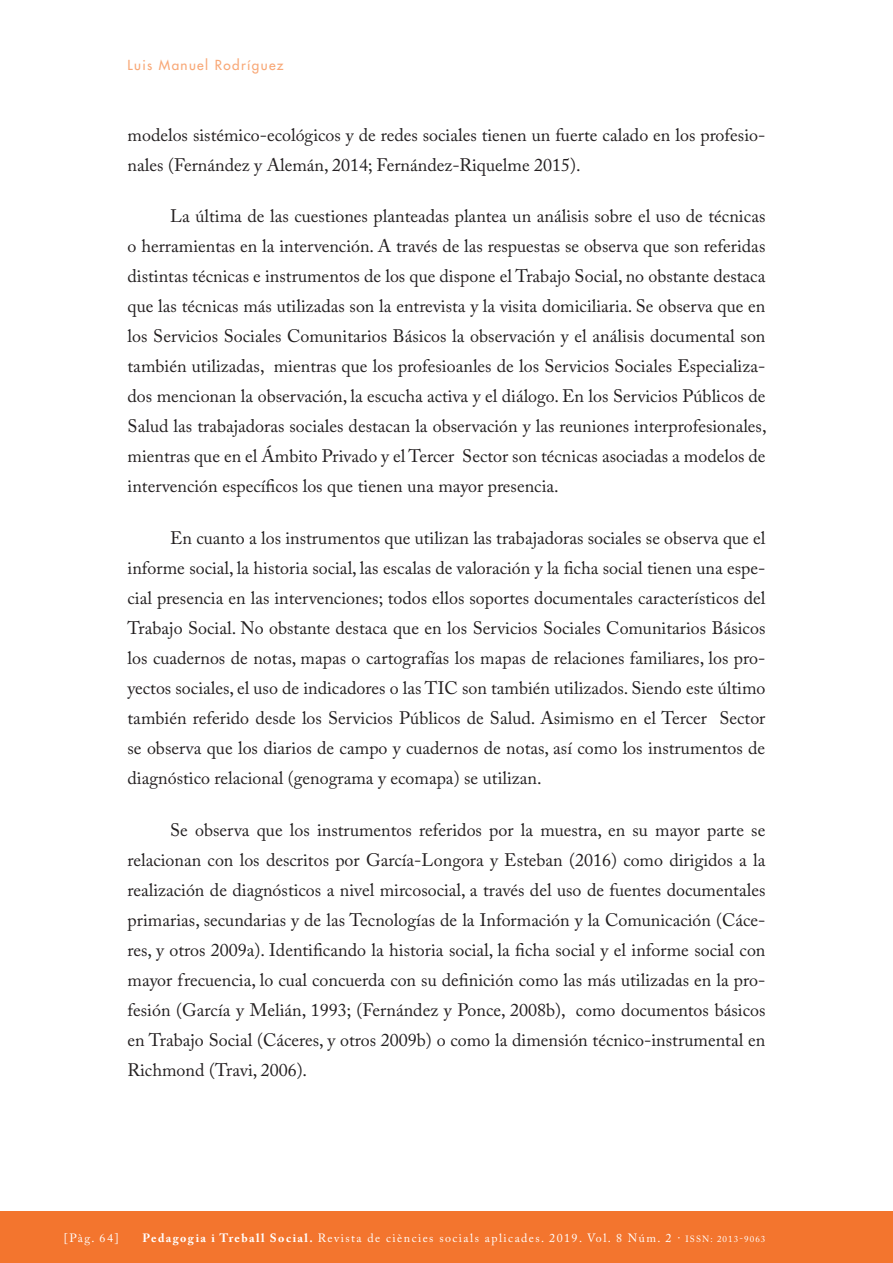
<style>
.page{position:relative;width:893px;height:1263px;background:#fff}
.page>*{position:absolute;margin:0;border:0;box-sizing:border-box;transform-origin:0 0}
.TEXT_COMU{font:18px/30px "Adobe Caslon Pro";color:#231f20;text-align:justify}
.CAPÇALERA_ESQUERRA{font:13.5px "Futura";letter-spacing:.1em;color:#f8a877}
.t1{font:12px "Adobe Caslon Pro";letter-spacing:.12em;color:#fff}
.s1{font-weight:700}
.s2{font-size:9px}
</style>
<div class="page">
<div style="left:0;top:1212px;width:893px;height:51px;background:#f3752e"></div>
<p class="CAPÇALERA_ESQUERRA" style="left:128px;top:57px;width:158px">Luis Manuel Rodríguez</p>
<p class="TEXT_COMU" style="left:128px;top:120px;width:639px">modelos sistémico-ecológicos y de redes sociales tienen un fuerte calado en los profesio&shy;nales (Fernández y Alemán, 2014; Fernández-Riquelme 2015).</p>
<p class="TEXT_COMU" style="left:128px;top:201px;width:641px;text-indent:43px">La última de las cuestiones planteadas plantea un análisis sobre el uso de técnicas o herramientas en la intervención. A través de las respuestas se observa que son referidas distintas técnicas e instrumentos de los que dispone el Trabajo Social, no obstante destaca que las técnicas más utilizadas son la entrevista y la visita domiciliaria. Se observa que en los Servicios Sociales Comunitarios Básicos la observación y el análisis documental son también utilizadas, mientras que los profesioanles de los Servicios Sociales Especializa&shy;dos mencionan la observación, la escucha activa y el diálogo. En los Servicios Públicos de Salud las trabajadoras sociales destacan la observación y las reuniones interprofesionales, mientras que en el Ámbito Privado y el Tercer Sector son técnicas asociadas a modelos de intervención específicos los que tienen una mayor presencia.</p>
<p class="TEXT_COMU" style="left:128px;top:523px;width:639px;text-indent:43px">En cuanto a los instrumentos que utilizan las trabajadoras sociales se observa que el informe social, la historia social, las escalas de valoración y la ficha social tienen una espe&shy;cial presencia en las intervenciones; todos ellos soportes documentales característicos del Trabajo Social. No obstante destaca que en los Servicios Sociales Comunitarios Básicos los cuadernos de notas, mapas o cartografías los mapas de relaciones familiares, los pro&shy;yectos sociales, el uso de indicadores o las TIC son también utilizados. Siendo este último también referido desde los Servicios Públicos de Salud. Asimismo en el Tercer Sector se observa que los diarios de campo y cuadernos de notas, así como los instrumentos de diagnóstico relacional (genograma y ecomapa) se utilizan.</p>
<p class="TEXT_COMU" style="left:128px;top:814px;width:639px;text-indent:43px">Se observa que los instrumentos referidos por la muestra, en su mayor parte se relacionan con los descritos por García-Longora y Esteban (2016) como dirigidos a la realización de diagnósticos a nivel mircosocial, a través del uso de fuentes documentales primarias, secundarias y de las Tecnologías de la Información y la Comunicación (Cáce&shy;res, y otros 2009a). Identificando la historia social, la ficha social y el informe social con mayor frecuencia, lo cual concuerda con su definición como las más utilizadas en la pro&shy;fesión (García y Melián, 1993; (Fernández y Ponce, 2008b), como documentos básicos en Trabajo Social (Cáceres, y otros 2009b) o como la dimensión técnico-instrumental en Richmond (Travi, 2006).</p>
<p class="t1" style="left:64px;top:1231px;width:56px">[Pàg. 64]</p>
<p class="t1" style="left:143px;top:1231px;width:624px"><span class="s1">Pedagogia i Treball Social.</span> Revista de ciències socials aplicades. 2019. Vol. 8 Núm. 2 · <span class="s2">ISSN: 2013-9063</span></p>
</div>
